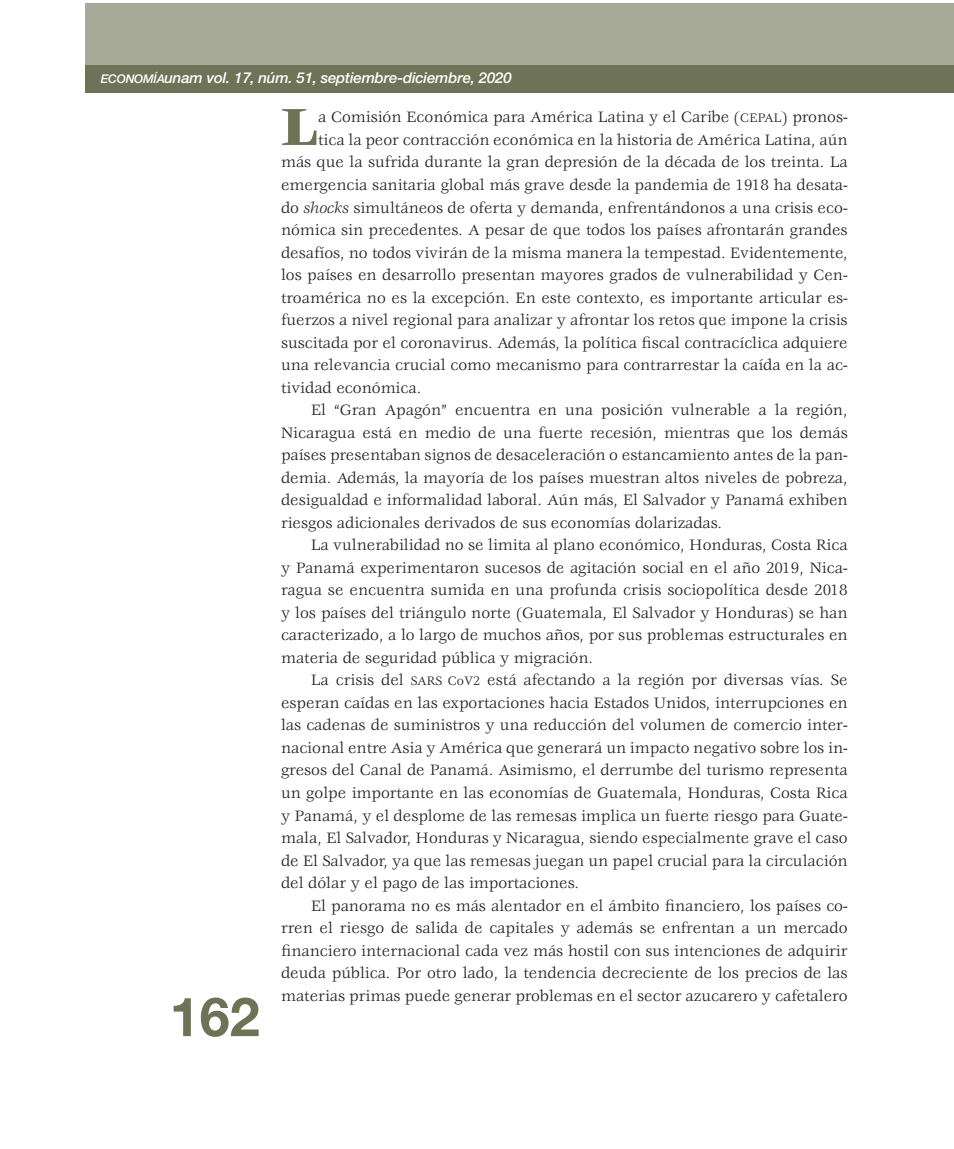
<style>
.page{position:relative;width:954px;height:1149px;background:#fff}
.page>*{position:absolute;margin:0;border:0;box-sizing:border-box;transform-origin:0 0}
.t1{font:900 57.15px "Veljovic";color:#6e7256}
.t2{font:700 54px "Helvetica Neue LT Std";color:#6e7256}
.t3{font:16.5px/22.5px "Veljovic";color:#231f20;text-align:justify}
.t4{font:italic 500 15px "Helvetica Neue LT Std";letter-spacing:-.01em;color:#fff}
.s1{font-family:"Helvetica Neue LT Std Md It SC800";font-weight:400;font-style:normal;font-size:12px}
.s2{font-size:13.5px}
.s3{font-style:italic}
</style>
<div class="page">
<div style="left:85px;top:3px;width:869px;height:67px;background:#a8aa99"></div>
<div style="left:85px;top:66px;width:869px;height:27px;background:#6e7256"></div>
<p class="t4" style="left:101px;top:69px;width:412px"><span class="s1">ECONOMÍA</span>unam vol. 17, núm. 51, septiembre-diciembre, 2020</p>
<p class="t1" style="left:281px;top:95px;width:39px">L</p>
<p class="t3" style="left:318px;top:107px;width:531px">a Comisión Económica para América Latina y el Caribe (<span class="s2">CEPAL</span>) pronos-</p>
<p class="t3" style="left:318px;top:129px;width:531px">tica la peor contracción económica en la historia de América Latina, aún</p>
<p class="t3" style="left:281px;top:152px;width:568px">más que la sufrida durante la gran depresión de la década de los treinta. La</p>
<p class="t3" style="left:281px;top:174px;width:568px">emergencia sanitaria global más grave desde la pandemia de 1918 ha desata-</p>
<p class="t3" style="left:281px;top:197px;width:568px">do <span class="s3">shocks</span> simultáneos de oferta y demanda, enfrentándonos a una crisis eco-</p>
<p class="t3" style="left:281px;top:219px;width:568px">nómica sin precedentes. A pesar de que todos los países afrontarán grandes</p>
<p class="t3" style="left:281px;top:242px;width:568px">desafíos, no todos vivirán de la misma manera la tempestad. Evidentemente,</p>
<p class="t3" style="left:281px;top:264px;width:568px">los países en desarrollo presentan mayores grados de vulnerabilidad y Cen-</p>
<p class="t3" style="left:281px;top:287px;width:568px">troamérica no es la excepción. En este contexto, es importante articular es-</p>
<p class="t3" style="left:281px;top:309px;width:568px">fuerzos a nivel regional para analizar y afrontar los retos que impone la crisis</p>
<p class="t3" style="left:281px;top:332px;width:568px">suscitada por el coronavirus. Además, la política fiscal contracíclica adquiere</p>
<p class="t3" style="left:281px;top:354px;width:568px">una relevancia crucial como mecanismo para contrarrestar la caída en la ac-</p>
<p class="t3" style="left:281px;top:377px;width:142px">tividad económica.</p>
<p class="t3" style="left:281px;top:399px;width:568px;text-indent:30px">El “Gran Apagón” encuentra en una posición vulnerable a la región, Nicaragua está en medio de una fuerte recesión, mientras que los demás países presentaban signos de desaceleración o estancamiento antes de la pan&shy;demia. Además, la mayoría de los países muestran altos niveles de pobreza, desigualdad e informalidad laboral. Aún más, El Salvador y Panamá exhiben riesgos adicionales derivados de sus economías dolarizadas.</p>
<p class="t3" style="left:281px;top:534px;width:568px;text-indent:30px">La vulnerabilidad no se limita al plano económico, Honduras, Costa Rica y Panamá experimentaron sucesos de agitación social en el año 2019, Nica&shy;ragua se encuentra sumida en una profunda crisis sociopolítica desde 2018 y los países del triángulo norte (Guatemala, El Salvador y Honduras) se han caracterizado, a lo largo de muchos años, por sus problemas estructurales en materia de seguridad pública y migración.</p>
<p class="t3" style="left:281px;top:669px;width:568px;text-indent:30px">La crisis del <span class="s2">SARS CoV2</span> está afectando a la región por diversas vías. Se esperan caídas en las exportaciones hacia Estados Unidos, interrupciones en las cadenas de suministros y una reducción del volumen de comercio inter&shy;nacional entre Asia y América que generará un impacto negativo sobre los in&shy;gresos del Canal de Panamá. Asimismo, el derrumbe del turismo representa un golpe importante en las economías de Guatemala, Honduras, Costa Rica y Panamá, y el desplome de las remesas implica un fuerte riesgo para Guate&shy;mala, El Salvador, Honduras y Nicaragua, siendo especialmente grave el caso de El Salvador, ya que las remesas juegan un papel crucial para la circulación del dólar y el pago de las importaciones.</p>
<p class="t3" style="left:281px;top:894px;width:568px;text-indent:30px">El panorama no es más alentador en el ámbito financiero, los países co&shy;rren el riesgo de salida de capitales y además se enfrentan a un mercado financiero internacional cada vez más hostil con sus intenciones de adquirir deuda pública. Por otro lado, la tendencia decreciente de los precios de las materias primas puede generar problemas en el sector azucarero y cafetalero</p>
<h2 class="t2" style="left:170px;top:983px;width:92px">162</h2>
</div>
